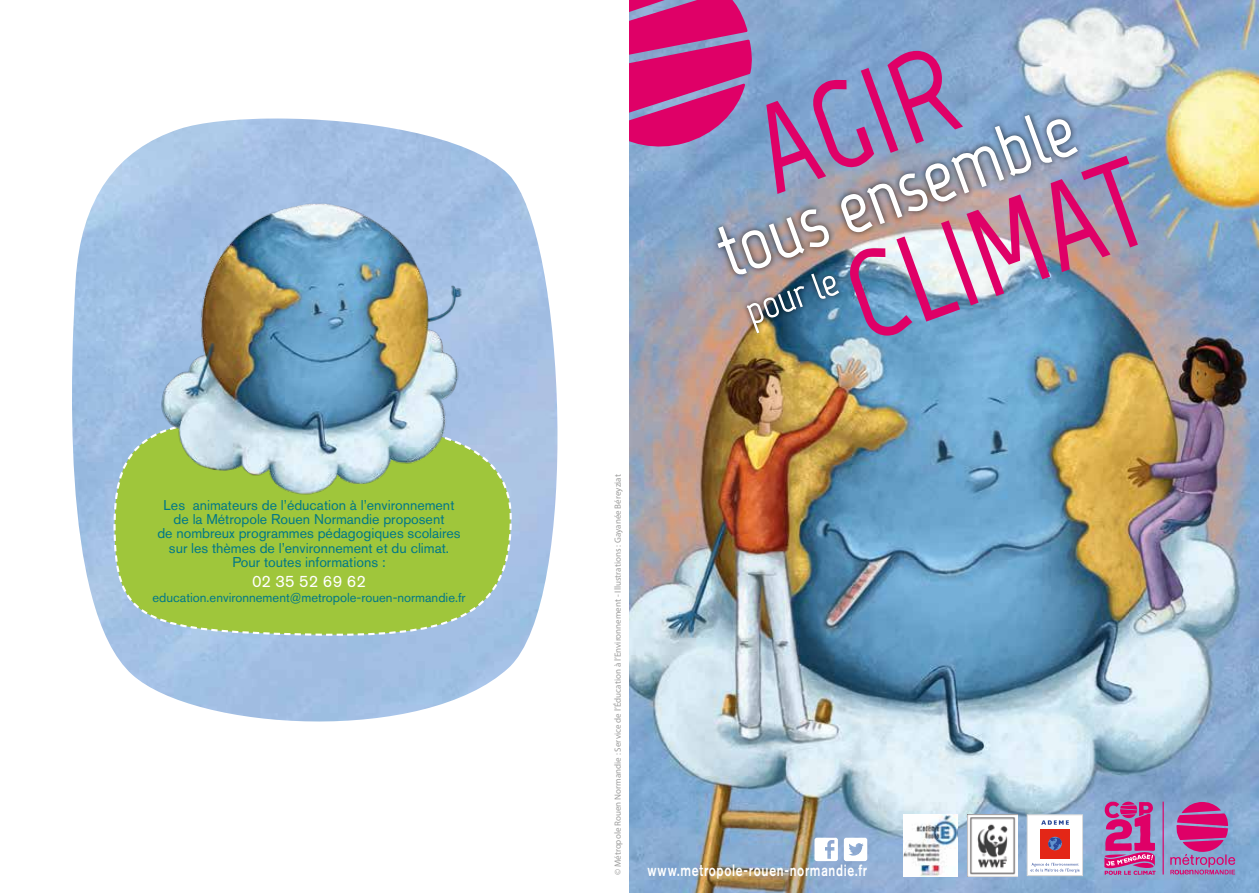
<style>
.page{position:relative;width:1259px;height:893px;background:#fff}
.page>*{position:absolute;margin:0;border:0;box-sizing:border-box;transform-origin:0 0}
.t1{font:700 124.95px/170.7px "Marvel";color:#df0067}
.t2{font:700 74.7px "Marvel";color:#fff}
.t3{font:700 39.3px "Marvel";color:#fff}
.t4{font:16.5px "Akzidenz Grotesk Std";color:#fff}
.t5{font:500 16.2px "Akzidenz Grotesk Std";letter-spacing:.055em;color:#fff;scale:.75 1}
.t6{font:14.1px/14.4px "Akzidenz Grotesk Std";color:#078;text-align:center}
.t7{font:12.9px "Akzidenz Grotesk Std";color:#078}
.t8{font:9px "Myriad Pro";color:#9d9d9c}
</style>
<div class="page">
<img style="left:629px;top:0;width:630px;height:893px">
<div style="left:712px;top:109px;width:371px;height:172px;background:#000;opacity:.75"></div>
<div style="left:742px;top:269px;width:102px;height:69px;background:#000;opacity:.75"></div>
<img style="left:903px;top:815px;width:54px;height:62px">
<svg style="left:814px;top:838px;width:24px;height:23px"></svg>
<svg style="left:844px;top:838px;width:23px;height:23px"></svg>
<div style="left:1026px;top:814px;width:57px;height:62px;background:#fff;border:1px solid #dadada"></div>
<div style="left:1040px;top:829px;width:29px;height:30px;background:#e32717"></div>
<svg style="left:1048px;top:837px;width:14px;height:13px"></svg>
<svg style="left:1041px;top:820px;width:27px;height:5px"></svg>
<svg style="left:1030px;top:863px;width:49px;height:9px"></svg>
<img style="left:72px;top:156px;width:486px;height:566px">
<svg style="left:112px;top:419px;width:401px;height:218px;background:#a2c56f"></svg>
<img style="left:129px;top:118px;width:366px;height:460px">
<img style="left:968px;top:814px;width:49px;height:63px">
<svg style="left:629px;top:0;width:125px;height:151px;background:#c43085"></svg>
<svg style="left:1104px;top:802px;width:51px;height:73px;background:#bd4d97"></svg>
<svg style="left:1170px;top:802px;width:65px;height:72px;background:#ac5fa2"></svg>
<hr style="left:1162px;top:802px;width:1px;height:72px;background:#df0067">
<p class="t6" style="left:157px;top:497px;width:305px">Les animateurs de l’éducation à l’environnement de la Métropole Rouen Normandie proposent<br>de nombreux programmes pédagogiques scolaires sur les thèmes de l’environnement et du climat.<br>Pour toutes informations :</p>
<p class="t4" style="left:252px;top:571px;width:116px">02 35 52 69 62</p>
<p class="t7" style="left:152px;top:590px;width:314px">education.environnement@metropole-rouen-normandie.fr</p>
<h1 class="t1" style="left:730px;top:74px;width:348px;rotate:-20deg">AGIR<br>CLIMAT</h1>
<h2 class="t2" style="left:705px;top:213px;width:377px;rotate:-20deg">tous ensemble</h2>
<h3 class="t3" style="left:739px;top:290px;width:97px;rotate:-20deg">pour le</h3>
<p class="t8" style="left:612px;top:875px;width:402px;rotate:-90deg">© Métropole Rouen Normandie : Service de l’Éducation à l’Environnement - Illustrations : Gayanée Béreyziat</p>
<p class="t5" style="left:647px;top:860px;width:294px">www.metropole-rouen-normandie.fr</p>
</div>
